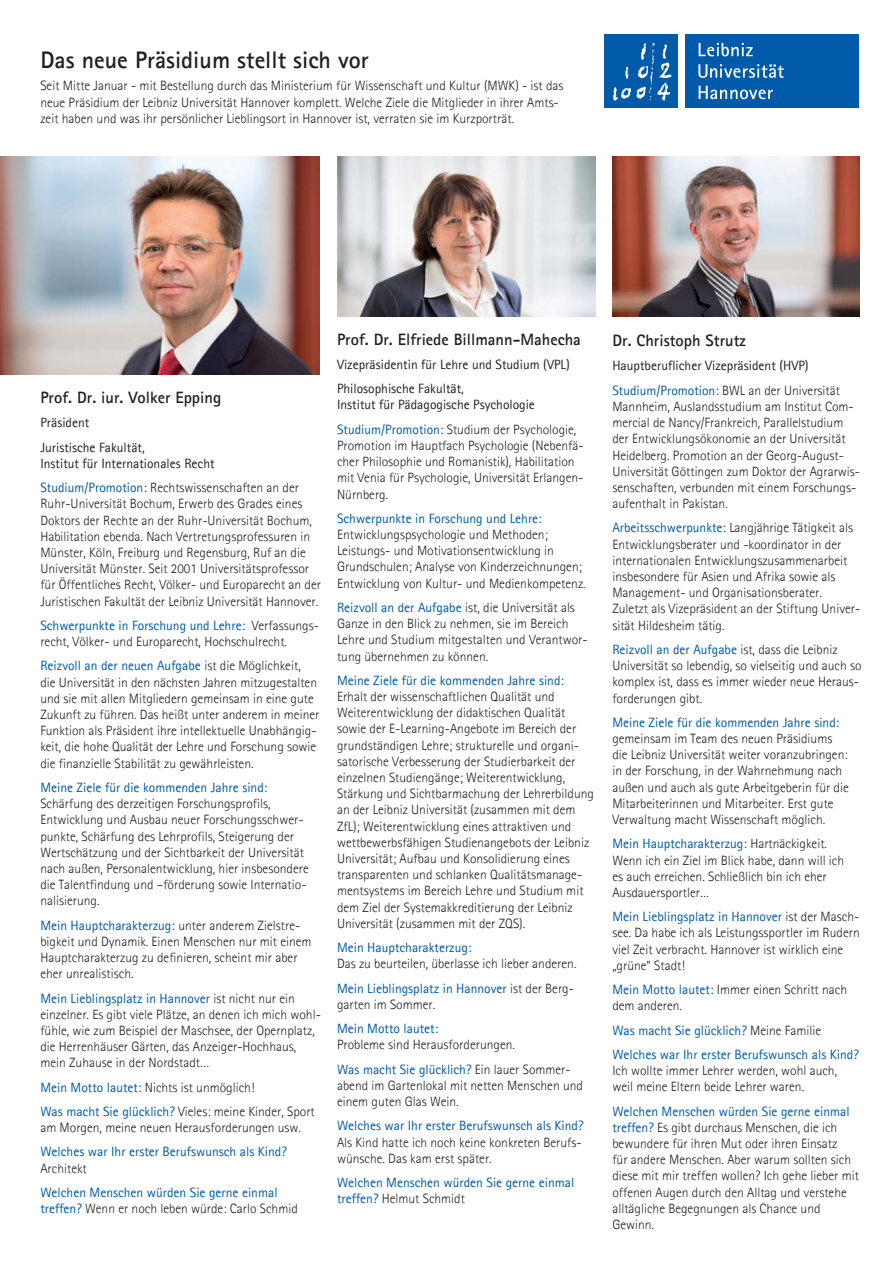
<style>
.page{position:relative;width:893px;height:1263px;background:#fff}
.page>*{position:absolute;margin:0;border:0;box-sizing:border-box;transform-origin:0 0}
.t1{font:700 24px "Agfa Rotis Sans Serif";color:#231f20}
.t2{font:700 16.5px "Agfa Rotis Sans Serif";color:#231f20}
.t3{font:300 13.5px/16.2px "Agfa Rotis Sans Serif";color:#231f20}
.t4{font:13.5px/16.2px "Agfa Rotis Sans Serif";color:#005aaa}
.t5{font:13.5px/24.3px "Agfa Rotis Sans Serif";color:#231f20}
.s1{color:#005aaa}
.s2{font-weight:300}
.s3{font-weight:400;color:#005aaa}
.s4{font-weight:300;color:#231f20}
</style>
<div class="page">
<div style="left:685px;top:34px;width:174px;height:74px;background:#005aaa"></div>
<div style="left:604px;top:34px;width:73px;height:74px;background:#005aaa"></div>
<svg style="left:698px;top:43px;width:55px;height:13px"></svg>
<svg style="left:698px;top:64px;width:86px;height:14px"></svg>
<svg style="left:698px;top:86px;width:75px;height:13px"></svg>
<svg style="left:613px;top:43px;width:59px;height:58px"></svg>
<img style="left:337px;top:157px;width:258px;height:159px">
<img style="left:612px;top:157px;width:247px;height:159px">
<img style="left:0;top:157px;width:320px;height:217px">
<h1 class="t1" style="left:40px;top:45px;width:330px">Das neue Präsidium stellt sich vor</h1>
<p class="t3" style="left:40px;top:77px;width:525px">Seit Mitte Januar - mit Bestellung durch das Ministerium für Wissenschaft und Kultur (MWK) - ist das neue Präsidium der Leibniz Universität Hannover komplett. Welche Ziele die Mitglieder in ihrer Amts&shy;zeit haben und was ihr persönlicher Lieblingsort in Hannover ist, verraten sie im Kurzporträt.</p>
<p class="t2" style="left:40px;top:387px;width:182px">Prof. Dr. iur. Volker Epping</p>
<p class="t5" style="left:40px;top:411px;width:106px">Präsident<br>Juristische Fakultät,</p>
<p class="t5" style="left:40px;top:451px;width:260px">Institut für Internationales Recht<br><span class="s1">Studium/Promotion:</span> <span class="s2">Rechtswissenschaften an der</span></p>
<p class="t3" style="left:40px;top:496px;width:282px">Ruhr-Universität Bochum, Erwerb des Grades eines Doktors der Rechte an der Ruhr-Universität Bochum, Habilitation ebenda. Nach Vertretungsprofessuren in Münster, Köln, Freiburg und Regensburg, Ruf an die Universität Münster. Seit 2001 Universitätsprofessor für Öffentliches Recht, Völker- und Europarecht an der Juristischen Fakultät der Leibniz Universität Hannover.</p>
<p class="t3" style="left:40px;top:617px;width:280px"><span class="s3">Schwerpunkte in Forschung und Lehre:</span> Verfassungs&shy;recht, Völker- und Europarecht, Hochschulrecht.</p>
<p class="t3" style="left:40px;top:658px;width:280px"><span class="s3">Reizvoll an der neuen Aufgabe</span> ist die Möglichkeit, die Universität in den nächsten Jahren mitzugestalten und sie mit allen Mitgliedern gemeinsam in eine gute Zukunft zu führen. Das heißt unter anderem in meiner Funktion als Präsident ihre intellektuelle Unabhängig&shy;keit, die hohe Qualität der Lehre und Forschung sowie die finanzielle Stabilität zu gewährleisten.</p>
<p class="t4" style="left:40px;top:779px;width:228px">Meine Ziele für die kommenden Jahre sind:</p>
<p class="t3" style="left:40px;top:795px;width:270px">Schärfung des derzeitigen Forschungsprofils, Entwicklung und Ausbau neuer Forschungsschwer&shy;punkte, Schärfung des Lehrprofils, Steigerung der Wertschätzung und der Sichtbarkeit der Universität nach außen, Personalentwicklung, hier insbesondere die Talentfindung und –förderung sowie Internatio&shy;nalisierung.</p>
<p class="t3" style="left:40px;top:917px;width:273px"><span class="s3">Mein Hauptcharakterzug:</span> unter anderem Zielstre&shy;bigkeit und Dynamik. Einen Menschen nur mit einem Hauptcharakterzug zu definieren, scheint mir aber eher unrealistisch.</p>
<p class="t3" style="left:40px;top:990px;width:282px"><span class="s3">Mein Lieblingsplatz in Hannover</span> ist nicht nur ein einzelner. Es gibt viele Plätze, an denen ich mich wohl&shy;fühle, wie zum Beispiel der Maschsee, der Opernplatz, die Herrenhäuser Gärten, das Anzeiger-Hochhaus, mein Zuhause in der Nordstadt…</p>
<p class="t3" style="left:40px;top:1075px;width:276px;line-height:24.3px"><span class="s3">Mein Motto lautet:</span> Nichts ist unmöglich!<br><span class="s3">Was macht Sie glücklich?</span> Vieles: meine Kinder, Sport</p>
<p class="t3" style="left:40px;top:1119px;width:262px">am Morgen, meine neuen Herausforderungen usw.</p>
<p class="t4" style="left:40px;top:1144px;width:248px">Welches war Ihr erster Berufswunsch als Kind?</p>
<p class="t3" style="left:40px;top:1160px;width:48px">Architekt</p>
<p class="t4" style="left:40px;top:1184px;width:259px">Welchen Menschen würden Sie gerne einmal treffen? <span class="s4">Wenn er noch leben würde: Carlo Schmid</span></p>
<p class="t2" style="left:337px;top:329px;width:245px">Prof. Dr. Elfriede Billmann-Mahecha</p>
<p class="t5" style="left:337px;top:352px;width:234px">Vizepräsidentin für Lehre und Studium (VPL)<br>Philosophische Fakultät,</p>
<p class="t5" style="left:337px;top:393px;width:241px">Institut für Pädagogische Psychologie<br><span class="s1">Studium/Promotion:</span> <span class="s2">Studium der Psychologie,</span></p>
<p class="t3" style="left:337px;top:437px;width:248px">Promotion im Hauptfach Psychologie (Nebenfä&shy;cher Philosophie und Romanistik), Habilitation mit Venia für Psychologie, Universität Erlangen-Nürnberg.</p>
<p class="t4" style="left:337px;top:510px;width:206px">Schwerpunkte in Forschung und Lehre:</p>
<p class="t3" style="left:337px;top:526px;width:250px">Entwicklungspsychologie und Methoden; Leistungs- und Motivationsentwicklung in Grundschulen; Analyse von Kinderzeichnungen; Entwicklung von Kultur- und Medienkompetenz.</p>
<p class="t3" style="left:337px;top:599px;width:252px"><span class="s3">Reizvoll an der Aufgabe</span> ist, die Universität als Ganze in den Blick zu nehmen, sie im Bereich Lehre und Studium mitgestalten und Verantwor&shy;tung übernehmen zu können.</p>
<p class="t4" style="left:337px;top:672px;width:228px">Meine Ziele für die kommenden Jahre sind:</p>
<p class="t3" style="left:337px;top:688px;width:258px">Erhalt der wissenschaftlichen Qualität und Weiterentwicklung der didaktischen Qualität sowie der E-Learning-Angebote im Bereich der grundständigen Lehre; strukturelle und organi&shy;satorische Verbesserung der Studierbarkeit der einzelnen Studiengänge; Weiterentwicklung, Stärkung und Sichtbarmachung der Lehrerbildung an der Leibniz Universität (zusammen mit dem ZfL); Weiterentwicklung eines attraktiven und wettbewerbsfähigen Studienangebots der Leibniz Universität; Aufbau und Konsolidierung eines transparenten und schlanken Qualitätsmanage&shy;mentsystems im Bereich Lehre und Studium mit dem Ziel der Systemakkreditierung der Leibniz Universität (zusammen mit der ZQS).</p>
<p class="t4" style="left:337px;top:939px;width:136px">Mein Hauptcharakterzug:</p>
<p class="t3" style="left:337px;top:952px;width:241px;line-height:24.3px">Das zu beurteilen, überlasse ich lieber anderen.<br><span class="s3">Mein Lieblingsplatz in Hannover</span> ist der Berg-</p>
<p class="t3" style="left:337px;top:996px;width:100px">garten im Sommer.</p>
<p class="t4" style="left:337px;top:1020px;width:103px">Mein Motto lautet:</p>
<p class="t3" style="left:337px;top:1033px;width:235px;line-height:24.3px">Probleme sind Herausforderungen.<br><span class="s3">Was macht Sie glücklich?</span> Ein lauer Sommer-</p>
<p class="t3" style="left:337px;top:1077px;width:247px">abend im Gartenlokal mit netten Menschen und einem guten Glas Wein.</p>
<p class="t4" style="left:337px;top:1118px;width:248px">Welches war Ihr erster Berufswunsch als Kind?</p>
<p class="t3" style="left:337px;top:1134px;width:246px">Als Kind hatte ich noch keine konkreten Berufs&shy;wünsche. Das kam erst später.</p>
<p class="t4" style="left:337px;top:1174px;width:239px">Welchen Menschen würden Sie gerne einmal treffen? <span class="s4">Helmut Schmidt</span></p>
<p class="t2" style="left:612px;top:330px;width:135px">Dr. Christoph Strutz</p>
<p class="t5" style="left:612px;top:354px;width:229px">Hauptberuflicher Vizepräsident (HVP)<br><span class="s1">Studium/Promotion:</span> <span class="s2">BWL an der Universität</span></p>
<p class="t3" style="left:612px;top:398px;width:249px">Mannheim, Auslandsstudium am Institut Com&shy;mercial de Nancy/Frankreich, Parallelstudium der Entwicklungsökonomie an der Universität Heidelberg. Promotion an der Georg-August-Universität Göttingen zum Doktor der Agrarwis&shy;senschaften, verbunden mit einem Forschungs&shy;aufenthalt in Pakistan.</p>
<p class="t3" style="left:612px;top:520px;width:249px"><span class="s3">Arbeitsschwerpunkte:</span> Langjährige Tätigkeit als Entwicklungsberater und -koordinator in der internationalen Entwicklungszusammenarbeit insbesondere für Asien und Afrika sowie als Management- und Organisationsberater.<br>Zuletzt als Vizepräsident an der Stiftung Univer&shy;sität Hildesheim tätig.</p>
<p class="t3" style="left:612px;top:641px;width:251px"><span class="s3">Reizvoll an der Aufgabe</span> ist, dass die Leibniz Universität so lebendig, so vielseitig und auch so komplex ist, dass es immer wieder neue Heraus&shy;forderungen gibt.</p>
<p class="t4" style="left:612px;top:714px;width:228px">Meine Ziele für die kommenden Jahre sind:</p>
<p class="t3" style="left:612px;top:730px;width:238px">gemeinsam im Team des neuen Präsidiums die Leibniz Universität weiter voranzubringen: in der Forschung, in der Wahrnehmung nach außen und auch als gute Arbeitgeberin für die Mitarbeiterinnen und Mitarbeiter. Erst gute Verwaltung macht Wissenschaft möglich.</p>
<p class="t3" style="left:612px;top:836px;width:233px"><span class="s3">Mein Hauptcharakterzug:</span> Hartnäckigkeit.<br>Wenn ich ein Ziel im Blick habe, dann will ich es auch erreichen. Schließlich bin ich eher Ausdauersportler…</p>
<p class="t3" style="left:612px;top:908px;width:249px"><span class="s3">Mein Lieblingsplatz in Hannover</span> ist der Masch&shy;see. Da habe ich als Leistungssportler im Rudern viel Zeit verbracht. Hannover ist wirklich eine „grüne“ Stadt!</p>
<p class="t3" style="left:612px;top:981px;width:236px"><span class="s3">Mein Motto lautet:</span> Immer einen Schritt nach dem anderen.</p>
<p class="t4" style="left:612px;top:1018px;width:248px;line-height:24.3px">Was macht Sie glücklich? <span class="s4">Meine Familie<br></span>Welches war Ihr erster Berufswunsch als Kind?</p>
<p class="t3" style="left:612px;top:1062px;width:226px">Ich wollte immer Lehrer werden, wohl auch, weil meine Eltern beide Lehrer waren.</p>
<p class="t3" style="left:612px;top:1103px;width:248px"><span class="s3">Welchen Menschen würden Sie gerne einmal treffen?</span> Es gibt durchaus Menschen, die ich bewundere für ihren Mut oder ihren Einsatz<br>für andere Menschen. Aber warum sollten sich diese mit mir treffen wollen? Ich gehe lieber mit offenen Augen durch den Alltag und verstehe alltägliche Begegnungen als Chance und Gewinn.</p>
</div>
